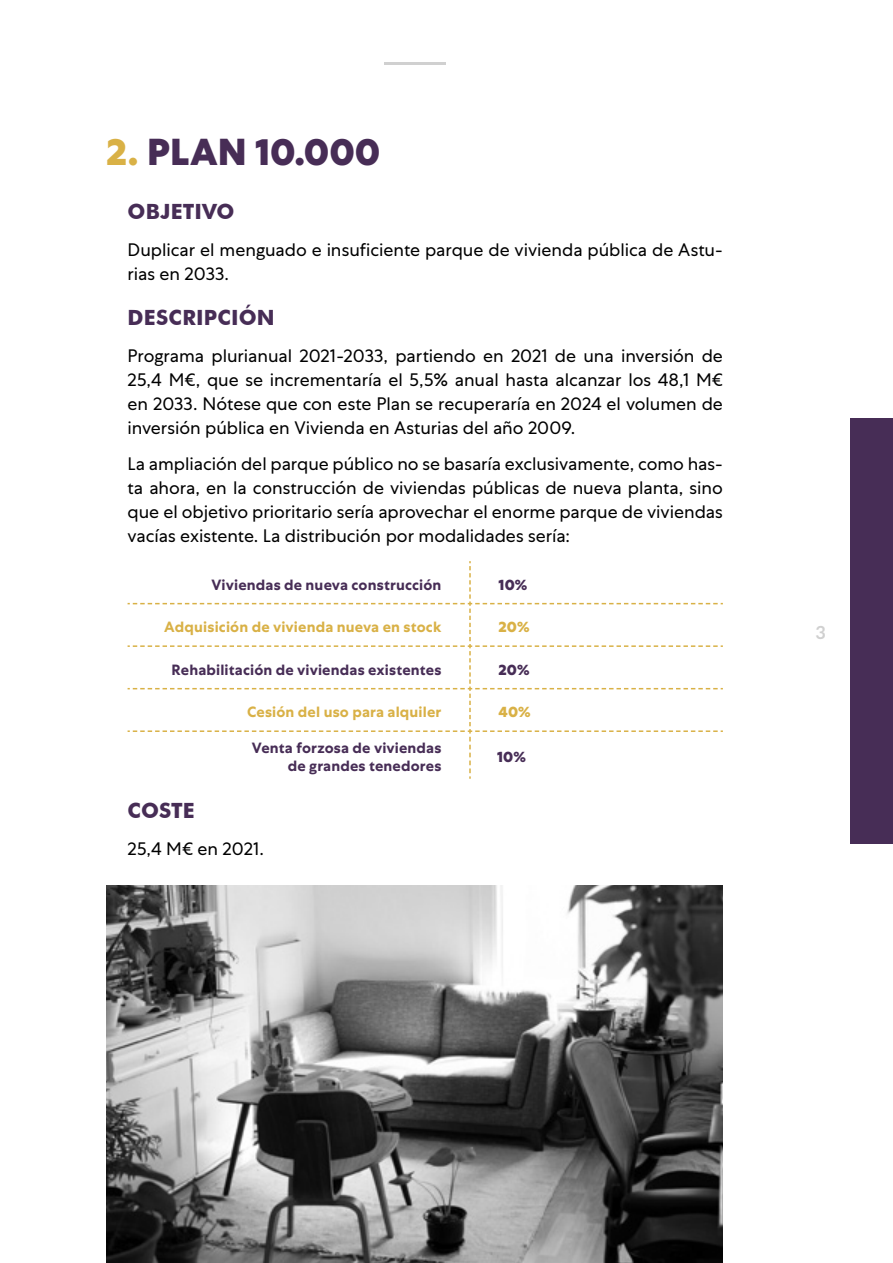
<style>
.page{position:relative;width:893px;height:1263px;background:#fff}
.page>*{position:absolute;margin:0;border:0;box-sizing:border-box;transform-origin:0 0}
.t1{font:800 37.5px "Centra No 1";color:#472d56}
.t2{font:700 21px "Futura BT";letter-spacing:.01em;color:#472d56}
.t3{font:18px/24px "Centra No 1";color:#000;text-align:justify}
.t4{font:700 18px "Aleo";color:#d0d0d0}
.t5{font:700 14.85px/17.9px "Centra No 1";letter-spacing:.01em;color:#472d56;text-align:right}
.t6{font:700 14.85px "Centra No 1";letter-spacing:.01em;color:#d9b146}
.t7{font:800 14.85px "Centra No 1";color:#472d56}
.t8{font:800 14.85px "Centra No 1";color:#d9b146}
.s1{color:#d9b146}
</style>
<div class="page">
<hr style="left:384px;top:62px;width:61px;height:3px;background:#d0d0d0">
<div style="left:850px;top:419px;width:43px;height:425px;background:#472d56"></div>
<svg style="left:128px;top:561px;width:595px;height:218px"></svg>
<img style="left:106px;top:885px;width:617px;height:377px">
<h1 class="t1" style="left:106px;top:129px;width:276px"><span class="s1">2.</span> PLAN 10.000</h1>
<p class="t2" style="left:128px;top:199px;width:109px">OBJETIVO</p>
<p class="t3" style="left:128px;top:237px;width:597px">Duplicar el menguado e insuficiente parque de vivienda pública de Astu&shy;rias en 2033.</p>
<p class="t2" style="left:128px;top:305px;width:149px">DESCRIPCIÓN</p>
<p class="t3" style="left:128px;top:343px;width:597px">Programa plurianual 2021-2033, partiendo en 2021 de una inversión de 25,4 M€, que se incrementaría el 5,5% anual hasta alcanzar los 48,1 M€ en 2033. Nótese que con este Plan se recuperaría en 2024 el volumen de inversión pública en Vivienda en Asturias del año 2009.</p>
<p class="t3" style="left:128px;top:452px;width:597px">La ampliación del parque público no se basaría exclusivamente, como has&shy;ta ahora, en la construcción de viviendas públicas de nueva planta, sino que el objetivo prioritario sería aprovechar el enorme parque de viviendas vacías existente. La distribución por modalidades sería:</p>
<p class="t5" style="left:211px;top:576px;width:232px">Viviendas de nueva construcción</p>
<p class="t7" style="left:498px;top:576px;width:30px">10%</p>
<p class="t6" style="left:164px;top:618px;width:279px">Adquisición de vivienda nueva en stock</p>
<p class="t8" style="left:498px;top:618px;width:33px">20%</p>
<p class="t5" style="left:172px;top:661px;width:271px">Rehabilitación de viviendas existentes</p>
<p class="t7" style="left:498px;top:661px;width:33px">20%</p>
<p class="t6" style="left:247px;top:703px;width:196px">Cesión del uso para alquiler</p>
<p class="t8" style="left:498px;top:703px;width:34px">40%</p>
<p class="t5" style="left:252px;top:740px;width:191px">Venta forzosa de viviendas de grandes tenedores</p>
<p class="t7" style="left:497px;top:748px;width:30px">10%</p>
<p class="t2" style="left:128px;top:798px;width:69px">COSTE</p>
<p class="t3" style="left:128px;top:836px;width:138px">25,4 M€ en 2021.</p>
<p class="t4" style="left:816px;top:622px;width:11px">3</p>
</div>
